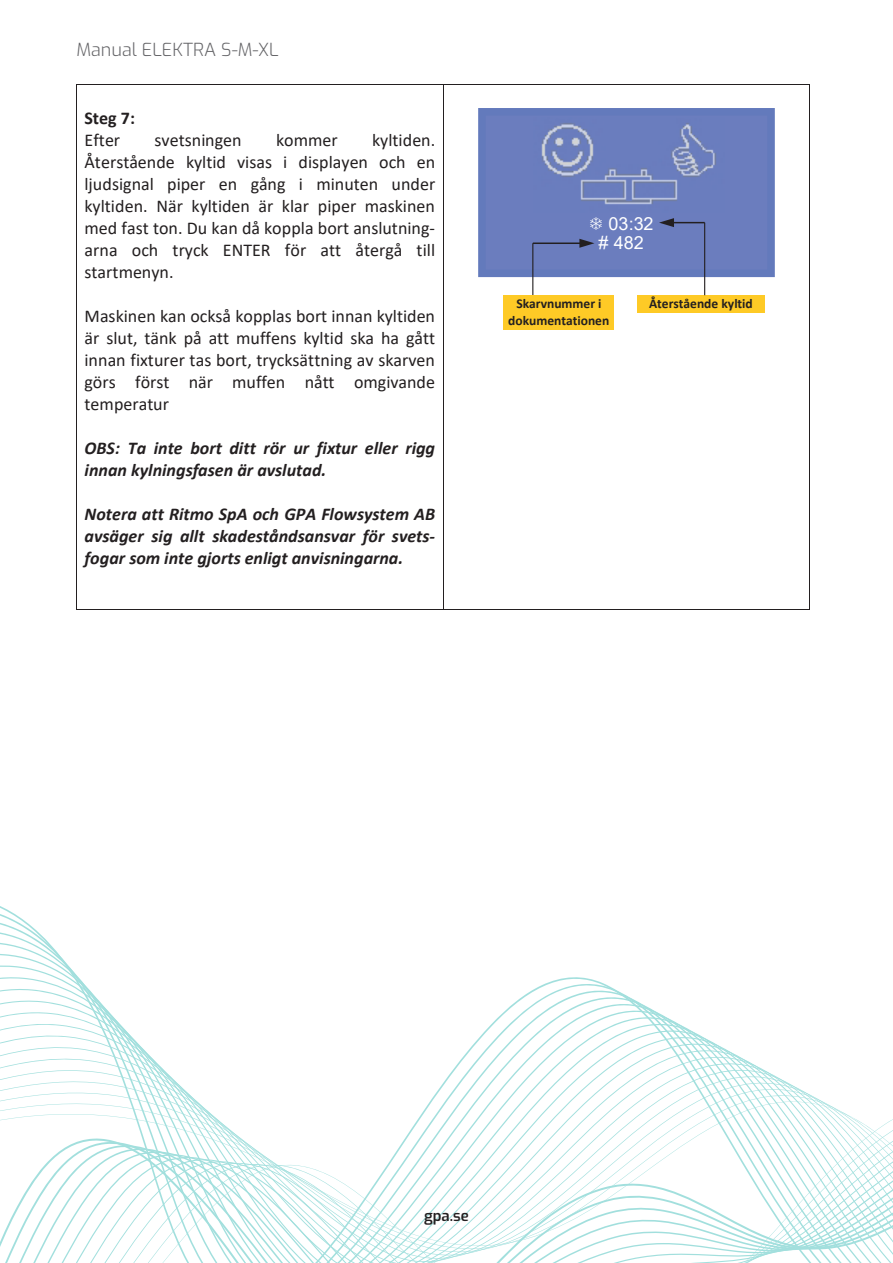
<style>
.page{position:relative;width:893px;height:1263px;background:#fff}
.page>*{position:absolute;margin:0;border:0;box-sizing:border-box;transform-origin:0 0}
.t1{font:18px/21.9px "Calibri";color:#231f20;text-align:justify}
.t2{font:italic 700 18px/21.9px "Calibri";color:#231f20}
.t3{font:300 18px "Exo";color:#636366}
.t4{font:18px/19.2px "Arial";color:#fff;text-align:center}
.t5{font:700 18px "Calibri";color:#231f20}
.t6{font:600 15px "Exo";color:#231f20}
.t7{font:700 13.5px "Calibri";color:#231f20}
</style>
<div class="page">
<svg style="left:0;top:906px;width:893px;height:357px"></svg>
<hr style="left:77px;top:85px;width:366px;height:1px;background:#231f20">
<hr style="left:443px;top:85px;width:366px;height:1px;background:#231f20">
<hr style="left:76px;top:85px;width:1px;height:524px;background:#231f20">
<hr style="left:77px;top:609px;width:366px;height:1px;background:#231f20">
<hr style="left:443px;top:85px;width:1px;height:524px;background:#231f20">
<hr style="left:443px;top:609px;width:366px;height:1px;background:#231f20">
<hr style="left:809px;top:85px;width:1px;height:524px;background:#231f20">
<div style="left:482px;top:112px;width:289px;height:161px;background:#6b7dbe"></div>
<div style="left:478px;top:108px;width:297px;height:169px;border:8px solid #637abc"></div>
<img style="left:541px;top:123px;width:175px;height:82px">
<hr style="left:532px;top:243px;width:1px;height:58px;background:#231f20">
<div style="left:637px;top:295px;width:128px;height:17px;background:#feca26"></div>
<hr style="left:533px;top:242px;width:48px;height:2px;background:#231f20">
<svg style="left:579px;top:239px;width:15px;height:9px"></svg>
<hr style="left:672px;top:222px;width:33px;height:1px;background:#231f20">
<svg style="left:659px;top:218px;width:15px;height:9px"></svg>
<div style="left:504px;top:295px;width:110px;height:35px;background:#feca26"></div>
<hr style="left:704px;top:223px;width:1px;height:72px;background:#231f20">
<p class="t3" style="left:77px;top:37px;width:204px">Manual ELEKTRA S-M-XL</p>
<p class="t5" style="left:85px;top:106px;width:52px">Steg 7:</p>
<p class="t1" style="left:85px;top:129px;width:37px">Efter</p>
<p class="t1" style="left:155px;top:129px;width:89px">svetsningen</p>
<p class="t1" style="left:276px;top:129px;width:63px">kommer</p>
<p class="t1" style="left:85px;top:129px;width:352px;text-indent:288px">kyltiden.<br>Återstående kyltid visas i displayen och en ljudsignal piper en gång i minuten under kyltiden. När kyltiden är klar piper maskinen med fast ton. Du kan då koppla bort anslutning&shy;arna och tryck ENTER för att återgå till startmenyn.</p>
<p class="t1" style="left:85px;top:305px;width:352px">Maskinen kan också kopplas bort innan kyltiden är slut, tänk på att muffens kyltid ska ha gått innan fixturer tas bort, trycksättning av skarven görs först när muffen nått omgivande temperatur</p>
<p class="t2" style="left:85px;top:436px;width:352px">OBS: Ta inte bort ditt rör ur fixtur eller rigg innan kylningsfasen är avslutad.</p>
<p class="t2" style="left:85px;top:502px;width:352px;text-align:justify">Notera att Ritmo SpA och GPA Flowsystem AB avsäger sig allt skadeståndsansvar för svets&shy;fogar som inte gjorts enligt anvisningarna.</p>
<p class="t4" style="left:599px;top:214px;width:57px">03:32 # 482</p>
<p class="t7" style="left:516px;top:294px;width:87px">Skarvnummer i</p>
<p class="t7" style="left:649px;top:294px;width:105px">Återstående kyltid</p>
<p class="t7" style="left:508px;top:311px;width:103px">dokumentationen</p>
<p class="t6" style="left:424px;top:1205px;width:46px">gpa.se</p>
</div>
